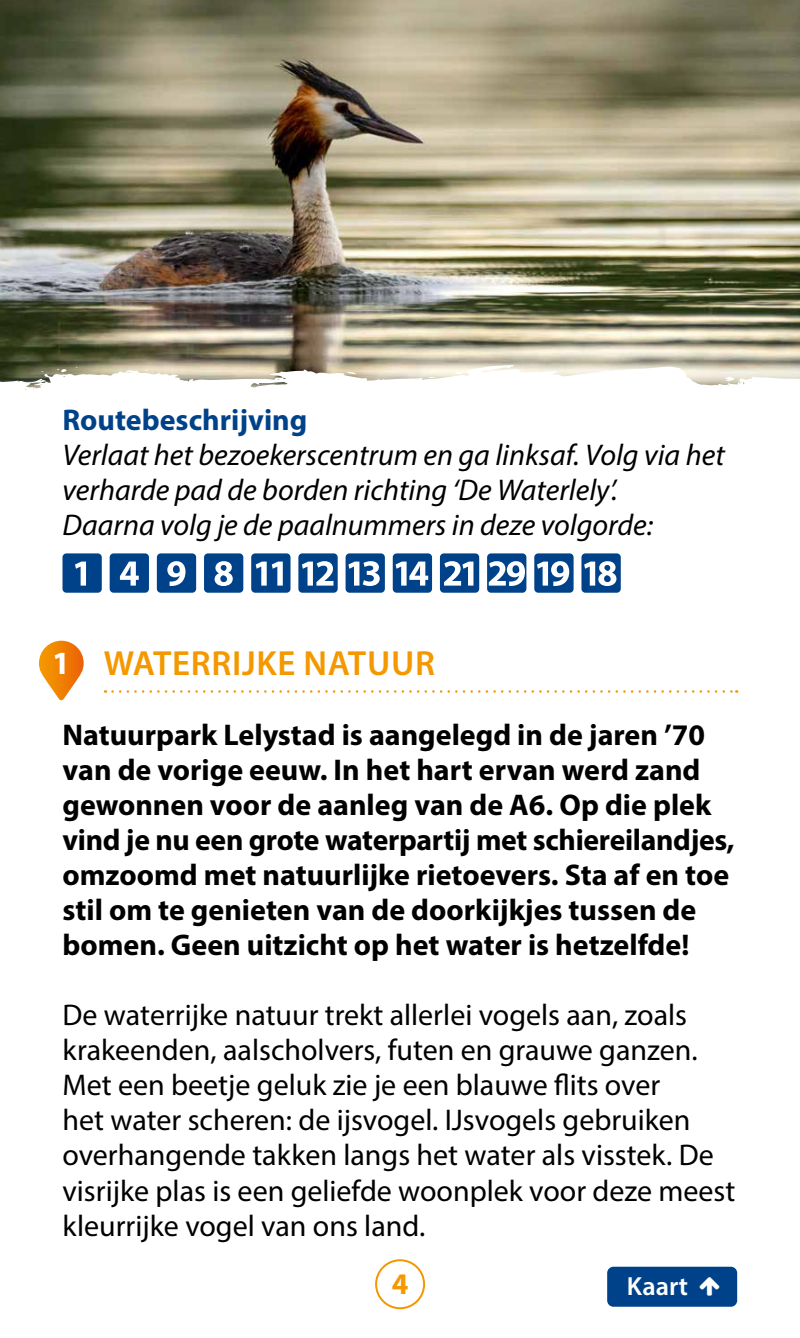
<style>
.page{position:relative;width:800px;height:1338px;background:#fff}
.page>*{position:absolute;margin:0;border:0;box-sizing:border-box;transform-origin:0 0}
.t1{font:600 35px "Myriad Pro";letter-spacing:.02em;color:#f49800}
.t2{font:30px/35px "Myriad Pro";color:#000}
.t3{font:700 30px/35px "Myriad Pro";color:#000}
.t4{font:italic 30px/35px "Myriad Pro";color:#000}
.t5{font:700 30px "Myriad Pro";color:#004289}
.t6{font:700 30px "Myriad Pro";color:#f49800}
.t7{font:600 26.25px "Myriad Pro";letter-spacing:.005em;color:#fff}
.s1{font-weight:700;font-size:32.5px;color:#fff}
</style>
<div class="page">
<div style="left:375px;top:1259px;width:50px;height:50px;border:2px solid #f49800;border-radius:50%"></div>
<img style="left:0;top:0;width:800px;height:365px">
<svg style="left:0;top:365px;width:800px;height:328px"></svg>
<svg style="left:347px;top:371px;width:9px;height:3px"></svg>
<svg style="left:428px;top:376px;width:8px;height:2px"></svg>
<svg style="left:456px;top:370px;width:9px;height:4px"></svg>
<svg style="left:145px;top:369px;width:9px;height:4px"></svg>
<svg style="left:725px;top:376px;width:10px;height:6px"></svg>
<svg style="left:57px;top:368px;width:10px;height:7px"></svg>
<div style="left:62px;top:553px;width:40px;height:39px;background:#004289;border-radius:4px"></div>
<svg style="left:75px;top:561px;width:11px;height:24px"></svg>
<div style="left:110px;top:553px;width:39px;height:39px;background:#004289;border-radius:4px"></div>
<svg style="left:120px;top:561px;width:19px;height:24px"></svg>
<div style="left:157px;top:553px;width:39px;height:39px;background:#004289;border-radius:4px"></div>
<svg style="left:167px;top:561px;width:18px;height:25px"></svg>
<div style="left:204px;top:553px;width:39px;height:39px;background:#004289;border-radius:4px"></div>
<svg style="left:215px;top:561px;width:18px;height:25px"></svg>
<div style="left:251px;top:553px;width:40px;height:39px;background:#004289;border-radius:4px"></div>
<svg style="left:256px;top:561px;width:27px;height:24px"></svg>
<div style="left:298px;top:553px;width:40px;height:39px;background:#004289;border-radius:4px"></div>
<svg style="left:302px;top:561px;width:31px;height:24px"></svg>
<div style="left:346px;top:553px;width:39px;height:39px;background:#004289;border-radius:4px"></div>
<svg style="left:348px;top:561px;width:32px;height:25px"></svg>
<div style="left:393px;top:553px;width:39px;height:39px;background:#004289;border-radius:4px"></div>
<svg style="left:396px;top:561px;width:32px;height:24px"></svg>
<div style="left:440px;top:553px;width:39px;height:39px;background:#004289;border-radius:4px"></div>
<svg style="left:444px;top:561px;width:29px;height:24px"></svg>
<div style="left:487px;top:553px;width:39px;height:39px;background:#004289;border-radius:4px"></div>
<svg style="left:489px;top:561px;width:36px;height:25px"></svg>
<div style="left:534px;top:553px;width:40px;height:39px;background:#004289;border-radius:4px"></div>
<svg style="left:537px;top:561px;width:32px;height:25px"></svg>
<div style="left:581px;top:553px;width:40px;height:39px;background:#004289;border-radius:4px"></div>
<svg style="left:584px;top:561px;width:32px;height:25px"></svg>
<svg style="left:35px;top:637px;width:52px;height:64px"></svg>
<svg style="left:113px;top:690px;width:624px;height:2px"></svg>
<div style="left:607px;top:1266px;width:130px;height:40px;background:#004289;border-radius:6px"></div>
<p class="t5" style="left:62px;top:400px;width:246px">Routebeschrijving</p>
<p class="t4" style="left:62px;top:437px;width:664px">Verlaat het bezoekerscentrum en ga linksaf. Volg via het verharde pad de borden richting ‘De Waterlely’.<br>Daarna volg je de paalnummers in deze volgorde:</p>
<p class="t1" style="left:52px;top:641px;width:384px"><span class="s1">1</span> WATERRIJKE NATUUR</p>
<p class="t3" style="left:62px;top:716px;width:671px">Natuurpark Lelystad is aangelegd in de jaren ’70 van de vorige eeuw. In het hart ervan werd zand gewonnen voor de aanleg van de A6. Op die plek vind je nu een grote waterpartij met schiereilandjes, omzoomd met natuurlijke rietoevers. Sta af en toe stil om te genieten van de doorkijkjes tussen de bomen. Geen uitzicht op het water is hetzelfde!</p>
<p class="t2" style="left:62px;top:997px;width:674px">De waterrijke natuur trekt allerlei vogels aan, zoals krakeenden, aalscholvers, futen en grauwe ganzen.<br>Met een beetje geluk zie je een blauwe flits over<br>het water scheren: de ijsvogel. IJsvogels gebruiken overhangende takken langs het water als visstek. De visrijke plas is een geliefde woonplek voor deze meest kleurrijke vogel van ons land.</p>
<p class="t7" style="left:627px;top:1269px;width:63px">Kaart</p>
<p class="t6" style="left:392px;top:1264px;width:18px">4</p>
</div>
